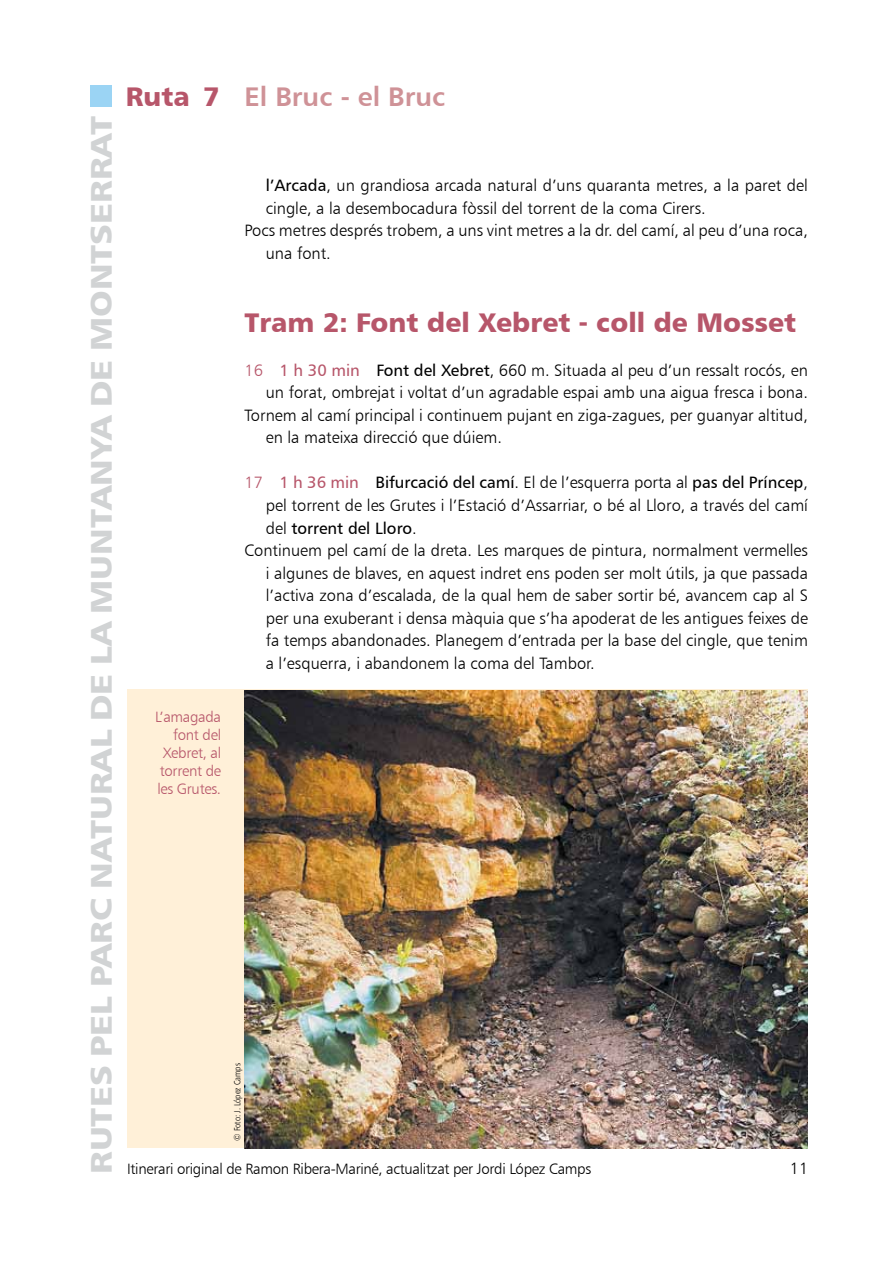
<style>
.page{position:relative;width:893px;height:1263px;background:#fff}
.page>*{position:absolute;margin:0;border:0;box-sizing:border-box;transform-origin:0 0}
.t1{font:30px "Humanist 777 BT Black B";color:#d1d3d4;scale:1.15 1}
.t2{font:27px "Humanist 777 BT Black B";color:#b7566a}
.t3{font:27px "Humanist 777 BT Bold B";color:#cf9297}
.t4{font:16.5px "Humanist 777 BT Light B";color:#000}
.t5{font:16.5px "Humanist 777 BT Roman B";color:#000}
.t6{font:15px "Humanist 777 BT Light B";letter-spacing:-.02em;color:#000}
.t7{font:15px/18px "Humanist 777 BT Light B";letter-spacing:-.02em;color:#b7566a;text-align:right}
.t8{font:9px "Humanist 777 BT Light Condensed B";color:#000}
.s1{font-family:"Humanist 777 BT Black B";color:#b7566a}
.s2{font-family:"Humanist 777 BT Roman B"}
.s3{color:#b7566a}
.s4{font-family:"Humanist 777 BT Roman B";color:#b7566a}
.s5{font-family:"Humanist 777 BT Light B";color:#b7566a}
.s6{font-family:"Humanist 777 BT Light B"}
</style>
<div class="page">
<div style="left:91px;top:85px;width:21px;height:21px;background:#9bd4f4"></div>
<div style="left:128px;top:690px;width:680px;height:458px;background:#fff0d8"></div>
<img style="left:244px;top:690px;width:564px;height:458px">
<p class="t1" style="left:82px;top:1174px;width:922px;rotate:-90deg">rutes pel Parc Natural de la Muntanya de Montserrat</p>
<p class="t3" style="left:126px;top:79px;width:321px"><span class="s1">Ruta 7</span> El Bruc - el Bruc</p>
<p class="t4" style="left:266px;top:175px;width:544px"><span class="s2">l’Arcada</span>, un grandiosa arcada natural d’uns quaranta metres, a la paret del</p>
<p class="t4" style="left:266px;top:198px;width:442px">cingle, a la desembocadura fòssil del torrent de la coma Cirers.</p>
<p class="t4" style="left:245px;top:220px;width:565px">Pocs metres després trobem, a uns vint metres a la dr. del camí, al peu d’una roca,</p>
<p class="t4" style="left:266px;top:243px;width:67px">una font.</p>
<p class="t7" style="left:155px;top:707px;width:67px">L’amagada font del<br>Xebret, al torrent de les Grutes.</p>
<p class="t2" style="left:244px;top:305px;width:553px">Tram 2: Font del Xebret - coll de Mosset</p>
<p class="t4" style="left:244px;top:360px;width:565px"><span class="s3">16</span> <span class="s4">1 h 30 min</span> <span class="s2">Font del Xebret</span>, 660 m. Situada al peu d’un ressalt rocós, en</p>
<p class="t4" style="left:266px;top:383px;width:544px">un forat, ombrejat i voltat d’un agradable espai amb una aigua fresca i bona.</p>
<p class="t4" style="left:245px;top:405px;width:565px">Tornem al camí principal i continuem pujant en ziga-zagues, per guanyar altitud,</p>
<p class="t4" style="left:266px;top:428px;width:238px">en la mateixa direcció que dúiem.</p>
<p class="t5" style="left:245px;top:472px;width:565px"><span class="s5">17</span> <span class="s3">1 h 36 min</span> Bifurcació del camí<span class="s6">. El de l’esquerra porta al</span> pas del Príncep<span class="s6">,</span></p>
<p class="t4" style="left:266px;top:495px;width:544px">pel torrent de les Grutes i l’Estació d’Assarriar, o bé al Lloro, a través del camí</p>
<p class="t5" style="left:266px;top:517px;width:153px"><span class="s6">del</span> torrent del Lloro<span class="s6">.</span></p>
<p class="t4" style="left:245px;top:540px;width:565px">Continuem pel camí de la dreta. Les marques de pintura, normalment vermelles</p>
<p class="t4" style="left:266px;top:563px;width:544px">i algunes de blaves, en aquest indret ens poden ser molt útils, ja que passada</p>
<p class="t4" style="left:266px;top:585px;width:544px">l’activa zona d’escalada, de la qual hem de saber sortir bé, avancem cap al S</p>
<p class="t4" style="left:266px;top:608px;width:544px">per una exuberant i densa màquia que s’ha apoderat de les antigues feixes de</p>
<p class="t4" style="left:266px;top:630px;width:544px">fa temps abandonades. Planegem d’entrada per la base del cingle, que tenim</p>
<p class="t4" style="left:266px;top:653px;width:331px">a l’esquerra, i abandonem la coma del Tambor.</p>
<p class="t8" style="left:232px;top:1141px;width:79px;rotate:-90deg">© Foto: J. López Camps</p>
<p class="t6" style="left:127px;top:1159px;width:466px">Itinerari original de Ramon Ribera-Mariné, actualitzat per Jordi López Camps</p>
<p class="t4" style="left:790px;top:1158px;width:20px">11</p>
</div>
